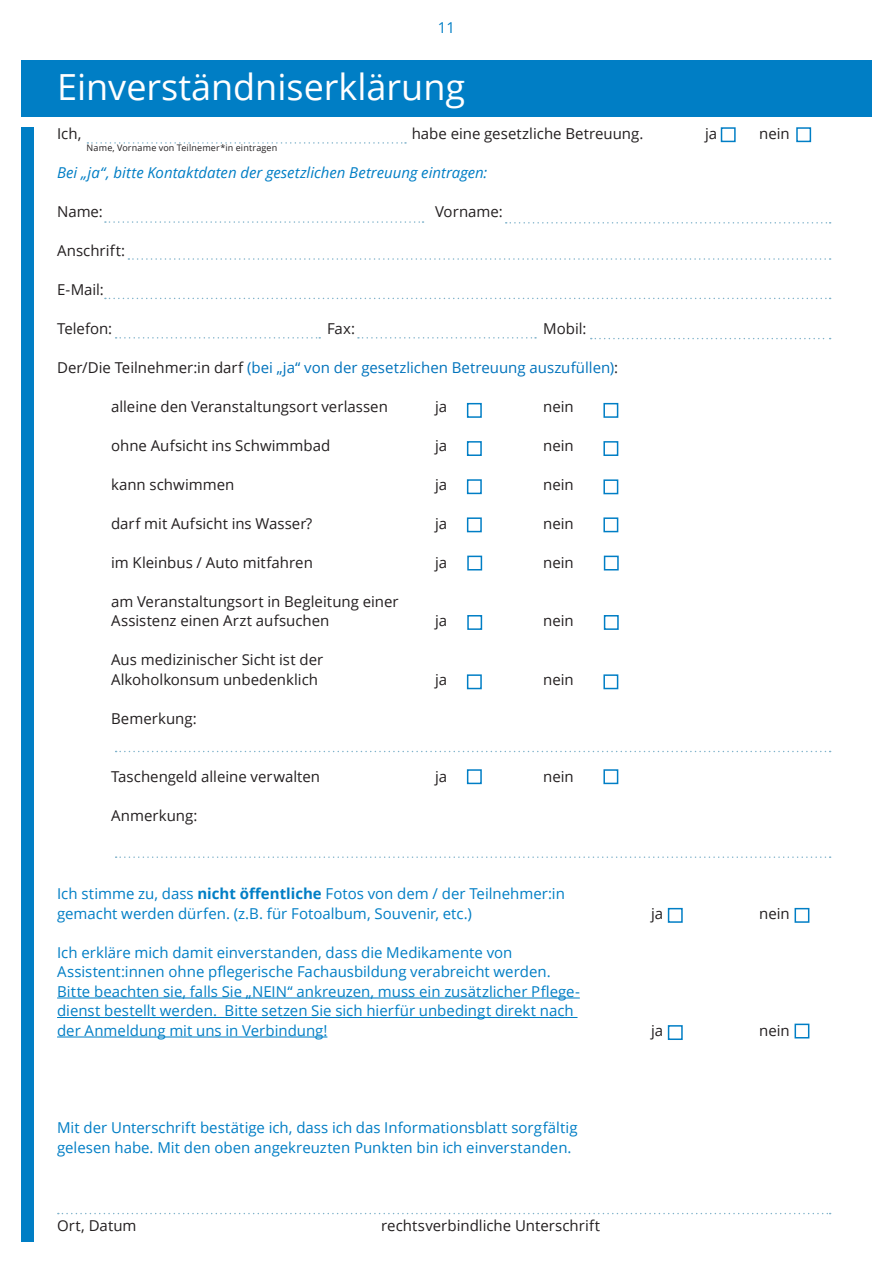
<style>
.page{position:relative;width:893px;height:1263px;background:#fff}
.page>*{position:absolute;margin:0;border:0;box-sizing:border-box;transform-origin:0 0}
.t1{font:36px "Open Sans";color:#fff}
.t2{font:15px/19.5px "Open Sans";color:#007ec5}
.t3{font:15px/19.5px "Open Sans";color:#231f20}
.t4{font:15px "Open Sans";color:#0073bc}
.t5{font:italic 15px "Open Sans";color:#007ec5}
.t6{font:9px "Open Sans";letter-spacing:.02em;color:#231f20}
.s1{color:#231f20}
.s2{font-weight:700}
</style>
<div class="page">
<hr style="left:57px;top:997px;width:523px;height:1px;background:#007ec5">
<hr style="left:57px;top:1017px;width:520px;height:1px;background:#007ec5">
<hr style="left:57px;top:1036px;width:270px;height:1px;background:#007ec5">
<div style="left:21px;top:127px;width:13px;height:1115px;background:#007ec5"></div>
<svg style="left:58px;top:1213px;width:773px;height:1px"></svg>
<div style="left:21px;top:60px;width:851px;height:57px;background:#007ec5"></div>
<div style="left:467px;top:674px;width:15px;height:15px;border:2px solid #007ec5"></div>
<div style="left:467px;top:441px;width:15px;height:15px;border:2px solid #007ec5"></div>
<div style="left:467px;top:403px;width:15px;height:15px;border:2px solid #007ec5"></div>
<div style="left:467px;top:479px;width:15px;height:15px;border:2px solid #007ec5"></div>
<div style="left:721px;top:127px;width:15px;height:15px;border:2px solid #007ec5"></div>
<div style="left:796px;top:127px;width:15px;height:15px;border:2px solid #007ec5"></div>
<svg style="left:105px;top:221px;width:319px;height:2px"></svg>
<div style="left:467px;top:517px;width:15px;height:15px;border:2px solid #007ec5"></div>
<div style="left:603px;top:403px;width:15px;height:15px;border:2px solid #007ec5"></div>
<div style="left:603px;top:441px;width:15px;height:15px;border:2px solid #007ec5"></div>
<div style="left:603px;top:479px;width:15px;height:15px;border:2px solid #007ec5"></div>
<div style="left:603px;top:517px;width:15px;height:15px;border:2px solid #007ec5"></div>
<div style="left:603px;top:674px;width:15px;height:15px;border:2px solid #007ec5"></div>
<div style="left:604px;top:615px;width:15px;height:15px;border:2px solid #007ec5"></div>
<div style="left:467px;top:615px;width:15px;height:15px;border:2px solid #007ec5"></div>
<svg style="left:506px;top:222px;width:325px;height:2px"></svg>
<svg style="left:128px;top:258px;width:703px;height:2px"></svg>
<svg style="left:105px;top:298px;width:726px;height:1px"></svg>
<svg style="left:116px;top:337px;width:204px;height:2px"></svg>
<svg style="left:358px;top:337px;width:178px;height:2px"></svg>
<svg style="left:591px;top:338px;width:240px;height:1px"></svg>
<svg style="left:116px;top:751px;width:715px;height:1px"></svg>
<svg style="left:116px;top:856px;width:715px;height:2px"></svg>
<div style="left:668px;top:908px;width:15px;height:15px;border:2px solid #007ec5"></div>
<div style="left:794px;top:908px;width:15px;height:15px;border:2px solid #007ec5"></div>
<div style="left:668px;top:1025px;width:15px;height:15px;border:2px solid #007ec5"></div>
<div style="left:794px;top:1023px;width:15px;height:15px;border:2px solid #007ec5"></div>
<div style="left:467px;top:769px;width:15px;height:15px;border:2px solid #007ec5"></div>
<div style="left:603px;top:769px;width:15px;height:15px;border:2px solid #007ec5"></div>
<svg style="left:87px;top:142px;width:319px;height:2px"></svg>
<div style="left:467px;top:556px;width:15px;height:14px;border:2px solid #007ec5"></div>
<div style="left:604px;top:556px;width:15px;height:14px;border:2px solid #007ec5"></div>
<p class="t2" style="left:438px;top:17px;width:19px">11</p>
<p class="t1" style="left:57px;top:63px;width:410px">Einverständniserklärung</p>
<p class="t3" style="left:57px;top:123px;width:26px">Ich,</p>
<p class="t3" style="left:412px;top:123px;width:233px">habe eine gesetzliche Betreuung.</p>
<p class="t3" style="left:705px;top:123px;width:14px">ja</p>
<p class="t3" style="left:759px;top:123px;width:32px">nein</p>
<p class="t5" style="left:57px;top:162px;width:432px">Bei „ja“, bitte Kontaktdaten der gesetzlichen Betreuung eintragen:</p>
<p class="t3" style="left:57px;top:201px;width:47px">Name:</p>
<p class="t3" style="left:435px;top:201px;width:69px">Vorname:</p>
<p class="t3" style="left:57px;top:240px;width:70px">Anschrift:</p>
<p class="t3" style="left:57px;top:279px;width:48px">E-Mail:</p>
<p class="t3" style="left:57px;top:318px;width:57px">Telefon:</p>
<p class="t3" style="left:327px;top:318px;width:30px">Fax:</p>
<p class="t3" style="left:543px;top:318px;width:45px">Mobil:</p>
<p class="t4" style="left:57px;top:357px;width:563px"><span class="s1">Der/Die Teilnehmer:in darf</span> (bei „ja“ von der gesetzlichen Betreuung auszufüllen)<span class="s1">:</span></p>
<p class="t3" style="left:111px;top:396px;width:278px">alleine den Veranstaltungsort verlassen</p>
<p class="t3" style="left:435px;top:396px;width:14px">ja</p>
<p class="t3" style="left:543px;top:396px;width:32px">nein</p>
<p class="t3" style="left:111px;top:435px;width:221px">ohne Aufsicht ins Schwimmbad</p>
<p class="t3" style="left:435px;top:435px;width:14px">ja</p>
<p class="t3" style="left:543px;top:435px;width:32px">nein</p>
<p class="t3" style="left:111px;top:474px;width:125px">kann schwimmen</p>
<p class="t3" style="left:435px;top:474px;width:14px">ja</p>
<p class="t3" style="left:543px;top:474px;width:32px">nein</p>
<p class="t3" style="left:111px;top:513px;width:203px">darf mit Aufsicht ins Wasser?</p>
<p class="t3" style="left:435px;top:513px;width:14px">ja</p>
<p class="t3" style="left:543px;top:513px;width:32px">nein</p>
<p class="t3" style="left:111px;top:552px;width:203px">im Kleinbus / Auto mitfahren</p>
<p class="t3" style="left:435px;top:552px;width:14px">ja</p>
<p class="t3" style="left:543px;top:552px;width:32px">nein</p>
<p class="t3" style="left:111px;top:591px;width:289px">am Veranstaltungsort in Begleitung einer<br>Assistenz einen Arzt aufsuchen</p>
<p class="t6" style="left:87px;top:141px;width:192px">Name, Vorname von Teilnemer*in eintragen</p>
<p class="t3" style="left:435px;top:611px;width:14px">ja</p>
<p class="t3" style="left:543px;top:611px;width:32px">nein</p>
<p class="t3" style="left:111px;top:650px;width:214px">Aus medizinischer Sicht ist der<br>Alkoholkonsum unbedenklich</p>
<p class="t3" style="left:111px;top:708px;width:87px">Bemerkung:</p>
<p class="t3" style="left:435px;top:669px;width:14px">ja</p>
<p class="t3" style="left:543px;top:669px;width:32px">nein</p>
<p class="t3" style="left:111px;top:767px;width:211px">Taschengeld alleine verwalten</p>
<p class="t3" style="left:435px;top:767px;width:14px">ja</p>
<p class="t3" style="left:543px;top:767px;width:32px">nein</p>
<p class="t3" style="left:111px;top:806px;width:88px">Anmerkung:</p>
<p class="t2" style="left:57px;top:884px;width:509px">Ich stimme zu, dass <span class="s2">nicht öffentliche</span> Fotos von dem / der Teilnehmer:in gemacht werden dürfen. (z.B. für Fotoalbum, Souvenir, etc.)</p>
<p class="t3" style="left:651px;top:903px;width:14px">ja</p>
<p class="t3" style="left:759px;top:903px;width:32px">nein</p>
<p class="t2" style="left:57px;top:942px;width:495px">Ich erkläre mich damit einverstanden, dass die Medikamente von<br>Assistent:innen ohne pflegerische Fachausbildung verabreicht werden.</p>
<p class="t2" style="left:57px;top:981px;width:524px">Bitte beachten sie, falls Sie „NEIN“ ankreuzen, muss ein zusätzlicher Pflege-</p>
<p class="t2" style="left:57px;top:1001px;width:518px">dienst bestellt werden. Bitte setzen Sie sich hierfür unbedingt direkt nach</p>
<p class="t2" style="left:57px;top:1020px;width:272px">der Anmeldung mit uns in Verbindung!</p>
<p class="t3" style="left:651px;top:1020px;width:14px">ja</p>
<p class="t3" style="left:759px;top:1020px;width:32px">nein</p>
<p class="t2" style="left:57px;top:1118px;width:522px">Mit der Unterschrift bestätige ich, dass ich das Informationsblatt sorgfältig</p>
<p class="t2" style="left:57px;top:1137px;width:516px">gelesen habe. Mit den oben angekreuzten Punkten bin ich einverstanden.</p>
<p class="t3" style="left:57px;top:1215px;width:81px">Ort, Datum</p>
<p class="t3" style="left:381px;top:1215px;width:221px">rechtsverbindliche Unterschrift</p>
</div>
